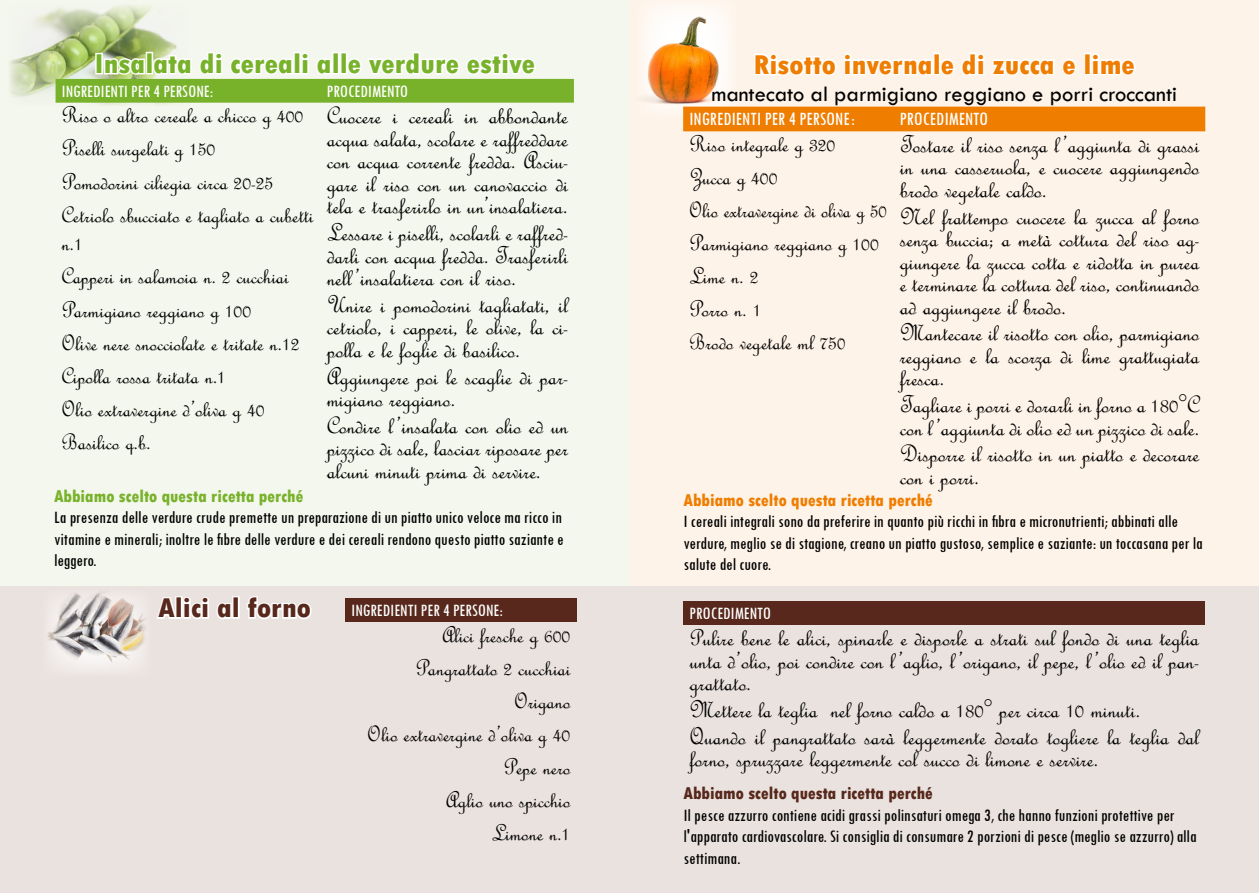
<style>
.page{position:relative;width:1259px;height:893px;background:#fff}
.page>*{position:absolute;margin:0;border:0;box-sizing:border-box;transform-origin:0 0}
.t1{font:800 condensed 28.5px "Tw Cen";color:#78b22b;scale:1.1 1}
.t2{font:800 condensed 28.5px "Tw Cen";color:#ef7d00;scale:1.1 1}
.t3{font:800 condensed 28.5px "Tw Cen";color:#57281b;scale:1.1 1}
.t4{font:25.5px/22.5px "French Script";color:#000;text-align:justify}
.t5{font:24px/33px "French Script";color:#000}
.t6{font:22.5px "Tw Cen";color:#000}
.t7{font:condensed 19.5px "Tw Cen";color:#fff}
.t8{font:condensed 18px/21.6px "Tw Cen";color:#000}
.t9{font:condensed 18px "Tw Cen";color:#fff}
.t10{font:800 condensed 18px "Tw Cen";color:#ef7d00}
.t11{font:800 condensed 18px "Tw Cen";color:#78b22b}
.t12{font:800 condensed 18px "Tw Cen";color:#57281b}
.s1{font-size:24px}
</style>
<div class="page">
<div style="left:629px;top:0;width:630px;height:589px;background:#fef3e8"></div>
<div style="left:0;top:0;width:629px;height:589px;background:#f4f7ed"></div>
<div style="left:0;top:587px;width:1259px;height:306px;background:#eae2df"></div>
<img style="left:48px;top:592px;width:97px;height:78px">
<img style="left:9px;top:5px;width:168px;height:101px">
<img style="left:644px;top:5px;width:93px;height:103px">
<svg style="left:754px;top:52px;width:323px;height:24px"></svg>
<div style="left:1084px;top:52px;width:7px;height:23px;border:3px solid #fff"></div>
<svg style="left:1089px;top:52px;width:47px;height:24px"></svg>
<div style="left:683px;top:107px;width:522px;height:24px;background:#ef7d00"></div>
<svg style="left:56px;top:50px;width:518px;height:53px"></svg>
<div style="left:345px;top:598px;width:231px;height:24px;background:#57281b"></div>
<svg style="left:155px;top:586px;width:78px;height:33px"></svg>
<div style="left:232px;top:596px;width:8px;height:23px;border:3px solid #fff"></div>
<svg style="left:247px;top:596px;width:65px;height:23px"></svg>
<div style="left:683px;top:601px;width:522px;height:24px;background:#57281b"></div>
<p class="t1" style="left:94px;top:47px;width:402px">Insalata di cereali alle verdure estive</p>
<p class="t9" style="left:62px;top:80px;width:153px">INGREDIENTI PER 4 PERSONE:</p>
<p class="t9" style="left:327px;top:80px;width:83px">PROCEDIMENTO</p>
<p class="t5" style="left:62px;top:99px;width:253px">Riso o altro cereale a chicco g 400<br>Piselli surgelati g 150<br>Pomodorini ciliegia circa 20-25<br>Cetriolo sbucciato e tagliato a cubetti</p>
<p class="t5" style="left:62px;top:227px;width:239px">n.1<br>Capperi in salamoia n. 2 cucchiai<br>Parmigiano reggiano g 100<br>Olive nere snocciolate e tritate n.12<br>Cipolla rossa tritata n.1<br>Olio extravergine d’oliva g 40<br>Basilico q.b.</p>
<p class="t2" style="left:753px;top:48px;width:348px">Risotto invernale di zucca e lime</p>
<p class="t6" style="left:711px;top:80px;width:467px">mantecato al parmigiano reggiano e porri croccanti</p>
<p class="t7" style="left:689px;top:107px;width:167px">INGREDIENTI PER 4 PERSONE:</p>
<p class="t7" style="left:900px;top:107px;width:90px">PROCEDIMENTO</p>
<p class="t5" style="left:689px;top:127px;width:199px">Riso integrale g 320<br>Zucca g 400<br>Olio extravergine di oliva g 50<br>Parmigiano reggiano g 100<br>Lime n. 2<br>Porro n. 1<br>Brodo vegetale ml 750</p>
<p class="t4" style="left:900px;top:133px;width:301px">Tostare il riso senza l ’aggiunta di grassi in una casseruola, e cuocere aggiungendo brodo vegetale caldo.</p>
<p class="t4" style="left:327px;top:104px;width:243px">Cuocere i cereali in abbondante acqua salata, scolare e raffreddare con acqua corrente fredda. Asciu&shy;gare il riso con un canovaccio di tela e trasferirlo in un’insalatiera.</p>
<p class="t4" style="left:327px;top:221px;width:243px">Lessare i piselli, scolarli e raffred&shy;darli con acqua fredda. Trasferirli nell ’insalatiera con il riso.</p>
<p class="t4" style="left:327px;top:293px;width:243px">Unire i pomodorini tagliatati, il cetriolo, i capperi, le olive, la ci&shy;polla e le foglie di basilico.</p>
<p class="t4" style="left:327px;top:364px;width:243px">Aggiungere poi le scaglie di par&shy;migiano reggiano.</p>
<p class="t4" style="left:327px;top:414px;width:243px">Condire l ’insalata con olio ed un pizzico di sale, lasciar riposare per alcuni minuti prima di servire.</p>
<p class="t4" style="left:900px;top:205px;width:301px">Nel frattempo cuocere la zucca al forno senza buccia; a metà cottura del riso ag&shy;giungere la zucca cotta e ridotta in purea e terminare la cottura del riso, continuando ad aggiungere il brodo.</p>
<p class="t4" style="left:900px;top:321px;width:301px">Mantecare il risotto con olio, parmigiano reggiano e la scorza di lime grattugiata fresca.</p>
<p class="t4" style="left:900px;top:393px;width:301px">Tagliare i porri e dorarli in forno a 180°C con l ’aggiunta di olio ed un pizzico di sale.</p>
<p class="t4" style="left:900px;top:442px;width:301px">Disporre il risotto in un piatto e decorare con i porri.</p>
<p class="t10" style="left:683px;top:489px;width:251px">Abbiamo scelto questa ricetta perché</p>
<p class="t8" style="left:683px;top:510px;width:521px">I cereali integrali sono da preferire in quanto più ricchi in fibra e micronutrienti; abbinati alle verdure, meglio se di stagione, creano un piatto gustoso, semplice e saziante: un toccasana per la salute del cuore.</p>
<p class="t11" style="left:54px;top:485px;width:251px">Abbiamo scelto questa ricetta perché</p>
<p class="t8" style="left:54px;top:506px;width:511px;text-align:justify">La presenza delle verdure crude premette un preparazione di un piatto unico veloce ma ricco in vitamine e minerali; inoltre le fibre delle verdure e dei cereali rendono questo piatto saziante e leggero.</p>
<p class="t9" style="left:351px;top:600px;width:153px">INGREDIENTI PER 4 PERSONE:</p>
<p class="t5" style="left:367px;top:618px;width:204px;text-align:right">Alici fresche g 600<br>Pangrattato 2 cucchiai<br>Origano<br>Olio extravergine d’oliva g 40<br>Pepe nero<br>Aglio uno spicchio<br>Limone n.1</p>
<p class="t3" style="left:158px;top:591px;width:140px">Alici al forno</p>
<p class="t9" style="left:689px;top:602px;width:83px">PROCEDIMENTO</p>
<p class="t4" style="left:689px;top:626px;width:511px"><span class="s1">P</span>ulire bene le alici, spinarle e disporle a strati sul fondo di una teglia unta d’olio, poi condire con l ’aglio, l ’origano, il pepe, l ’olio ed il pan&shy;grattato.</p>
<p class="t4" style="left:689px;top:696px;width:511px;line-height:26.7px">Mettere la teglia nel forno caldo a 180° per circa 10 minuti.<br>Quando il pangrattato sarà leggermente dorato togliere la teglia dal</p>
<p class="t4" style="left:689px;top:747px;width:410px">forno, spruzzare leggermente col succo di limone e servire.</p>
<p class="t12" style="left:683px;top:783px;width:251px">Abbiamo scelto questa ricetta perché</p>
<p class="t8" style="left:683px;top:804px;width:514px">Il pesce azzurro contiene acidi grassi polinsaturi omega 3, che hanno funzioni protettive per l'apparato cardiovascolare. Si consiglia di consumare 2 porzioni di pesce (meglio se azzurro) alla settimana.</p>
</div>
